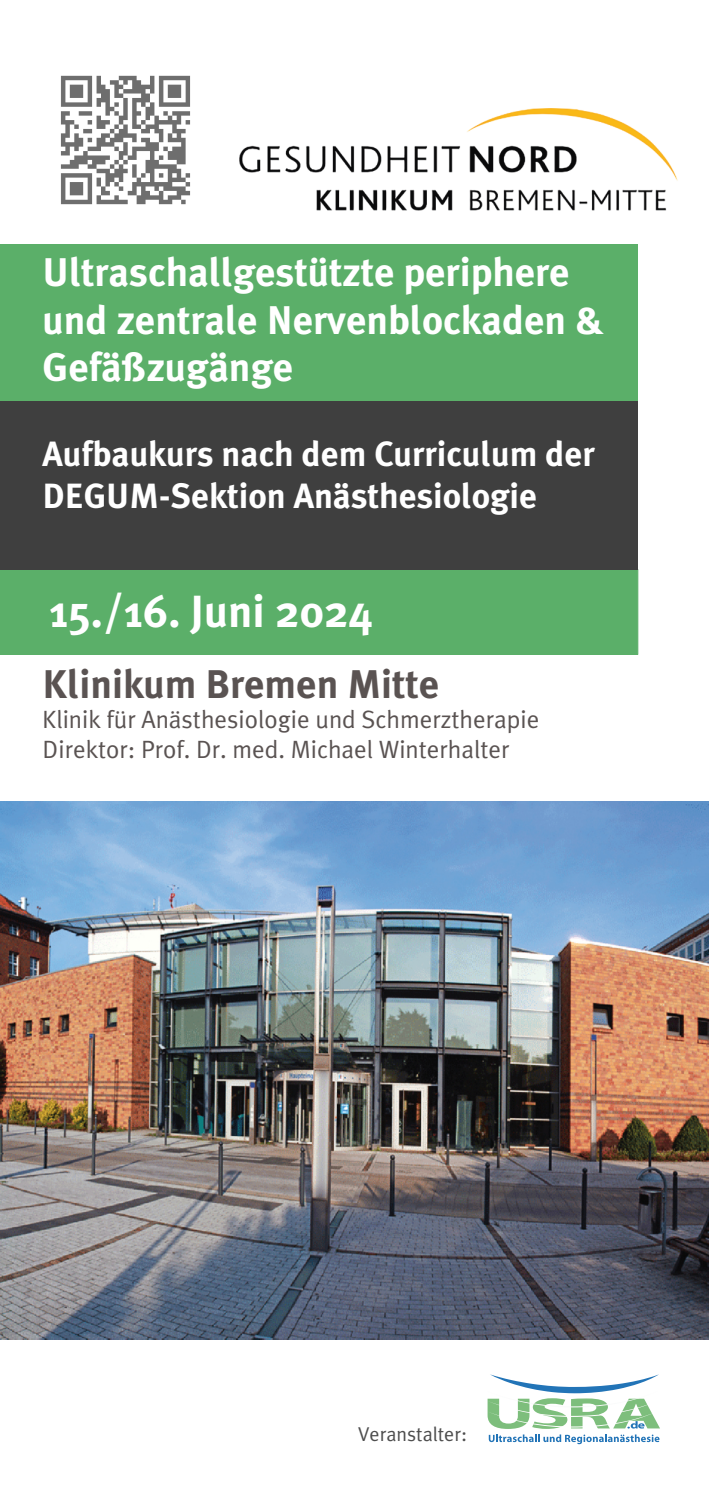
<style>
.page{position:relative;width:709px;height:1489px;background:#fff}
.page>*{position:absolute;margin:0;border:0;box-sizing:border-box;transform-origin:0 0}
.t1{font:700 45px "Meta Plus";color:#fff}
.t2{font:700 40px/47.5px "Meta Plus";color:#fff}
.t3{font:700 40px "Meta Plus";color:#5a5352}
.t4{font:700 35px/42px "Meta Plus";color:#fff}
.t5{font:25px/30px "Meta Plus Normal";color:#5a5352}
.t6{font:20px "Meta Plus Normal";color:#4d4d4d}
</style>
<div class="page">
<img style="left:239px;top:108px;width:439px;height:103px">
<svg style="left:487px;top:1374px;width:173px;height:54px"></svg>
<svg style="left:489px;top:1434px;width:170px;height:9px"></svg>
<img style="left:60px;top:75px;width:131px;height:130px">
<img style="left:0;top:801px;width:709px;height:537px">
<div style="left:0;top:244px;width:638px;height:157px;background:#5baf69"></div>
<div style="left:0;top:569px;width:638px;height:85px;background:#5baf69"></div>
<div style="left:0;top:401px;width:638px;height:168px;background:#3f3f3f"></div>
<h2 class="t2" style="left:43px;top:251px;width:562px">Ultraschallgestützte periphere und zentrale Nervenblockaden &amp;<br>Gefäßzugänge</h2>
<h3 class="t4" style="left:43px;top:435px;width:553px">Aufbaukurs nach dem Curriculum der<br>DEGUM-Sektion Anästhesiologie</h3>
<h1 class="t1" style="left:50px;top:591px;width:325px">15./16. Juni 2024</h1>
<h2 class="t3" style="left:43px;top:666px;width:398px">Klinikum Bremen Mitte</h2>
<p class="t5" style="left:43px;top:705px;width:498px">Klinik für Anästhesiologie und Schmerztherapie<br>Direktor: Prof. Dr. med. Michael Winterhalter</p>
<p class="t6" style="left:358px;top:1424px;width:110px">Veranstalter:</p>
</div>
